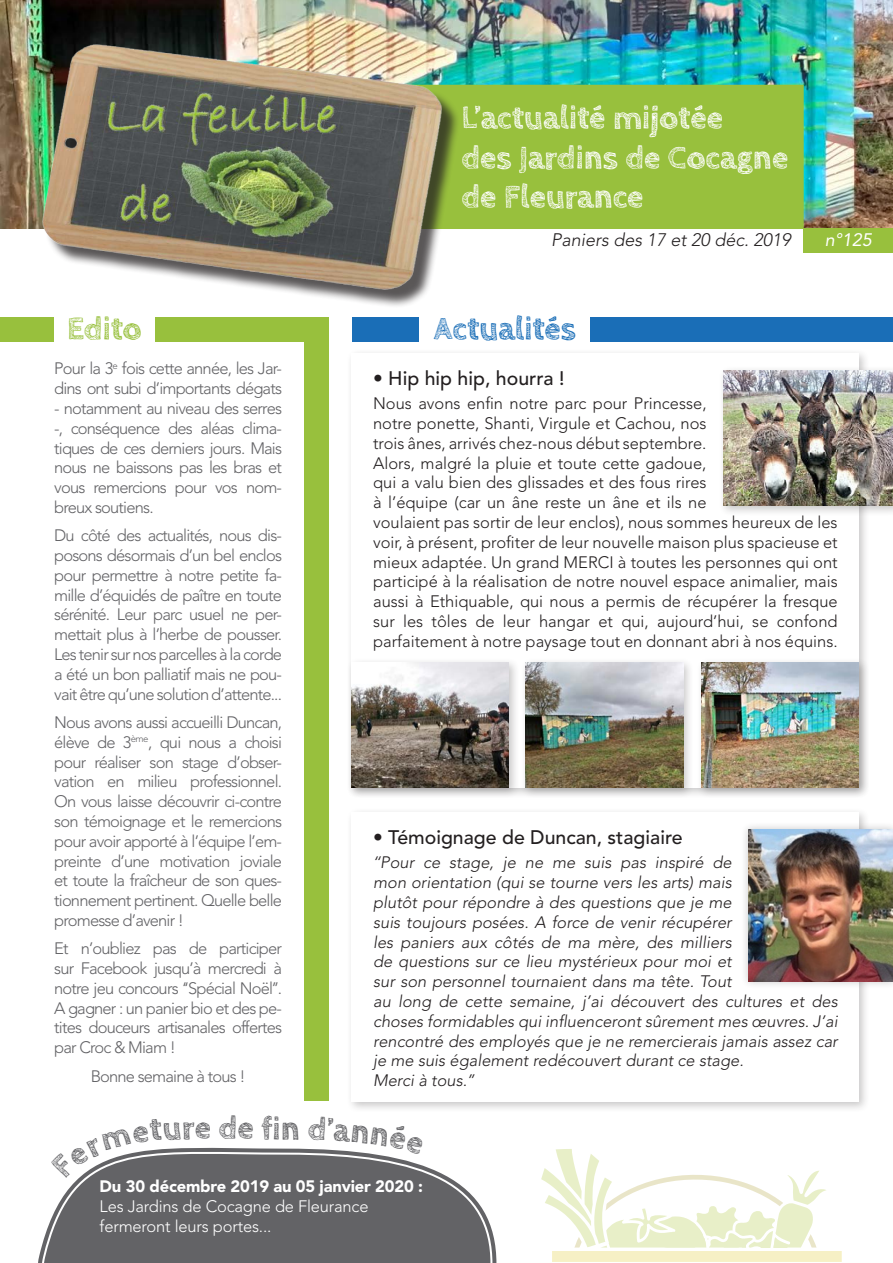
<style>
.page{position:relative;width:893px;height:1263px;background:#fff}
.page>*{position:absolute;margin:0;border:0;box-sizing:border-box;transform-origin:0 0}
.t1{font:700 33px "Cabin Sketch";color:#fff}
.t2{font:700 33px "Cabin Sketch";color:#1a6eb7}
.t3{font:700 33px "Cabin Sketch";letter-spacing:-.005em;color:#98c03d}
.t4{font:700 33px "Cabin Sketch";color:#636366}
.t5{font:500 19.5px "Avenir LT Std";color:#231f20}
.t6{font:italic 300 18px "Avenir LT Std";color:#231f20}
.t7{font:italic 18px "Avenir LT Std";color:#fff}
.t8{font:300 16.5px/19.8px "Avenir LT Std";letter-spacing:-.05em;color:#636366;text-align:justify}
.t9{font:300 16.5px/19.8px "Avenir LT Std";color:#231f20}
.t10{font:italic 300 16.5px/19.8px "Avenir LT Std";color:#231f20}
.t11{font:300 16.5px/19.8px "Avenir LT Std";letter-spacing:-.01em;color:#fff}
.t12{font:900 16.5px "Avenir LT Std";letter-spacing:-.01em;color:#fff}
</style>
<div class="page">
<div style="left:347px;top:348px;width:523px;height:451px;background:#231f20;opacity:.25"></div>
<div style="left:352px;top:354px;width:507px;height:434px;background:#fff"></div>
<div style="left:0;top:318px;width:316px;height:24px;background:#98c03d"></div>
<img style="left:0;top:0;width:893px;height:229px">
<svg style="left:541px;top:1149px;width:285px;height:99px"></svg>
<div style="left:552px;top:1251px;width:290px;height:11px;background:#f6f0c5"></div>
<div style="left:803px;top:228px;width:90px;height:24px;background:#98c03d"></div>
<div style="left:54px;top:310px;width:101px;height:39px;background:#fff"></div>
<div style="left:395px;top:85px;width:409px;height:144px;background:#98c03d"></div>
<img style="left:20px;top:32px;width:441px;height:271px">
<div style="left:304px;top:318px;width:24px;height:783px;background:#98c03d"></div>
<div style="left:353px;top:318px;width:540px;height:24px;background:#1a6eb7"></div>
<div style="left:420px;top:310px;width:170px;height:39px;background:#fff"></div>
<div style="left:718px;top:365px;width:175px;height:152px;background:#231f20;opacity:.25"></div>
<img style="left:724px;top:370px;width:169px;height:136px">
<div style="left:347px;top:807px;width:523px;height:306px;background:#231f20;opacity:.25"></div>
<div style="left:352px;top:812px;width:507px;height:290px;background:#fff"></div>
<svg style="left:195px;top:1147px;width:302px;height:116px"></svg>
<svg style="left:38px;top:1150px;width:455px;height:113px;background:#747477"></svg>
<div style="left:740px;top:821px;width:153px;height:168px;background:#231f20;opacity:.25"></div>
<img style="left:749px;top:829px;width:144px;height:152px">
<div style="left:346px;top:657px;width:174px;height:142px;background:#231f20;opacity:.25"></div>
<img style="left:352px;top:662px;width:157px;height:126px">
<div style="left:521px;top:657px;width:174px;height:142px;background:#231f20;opacity:.25"></div>
<img style="left:526px;top:662px;width:157px;height:126px">
<div style="left:696px;top:657px;width:174px;height:142px;background:#231f20;opacity:.25"></div>
<img style="left:701px;top:662px;width:158px;height:126px">
<svg style="left:51px;top:1148px;width:144px;height:30px"></svg>
<svg style="left:308px;top:1147px;width:116px;height:8px"></svg>
<p class="t3" style="left:67px;top:310px;width:76px">Edito</p>
<p class="t8" style="left:54px;top:359px;width:229px">Pour la 3<sup>e</sup> fois cette année, les Jar&shy;dins ont subi d’importants dégats</p>
<p class="t8" style="left:54px;top:398px;width:229px">- notamment au niveau des serres -, conséquence des aléas clima&shy;tiques de ces derniers jours. Mais nous ne baissons pas les bras et vous remercions pour vos nom&shy;breux soutiens.</p>
<p class="t8" style="left:54px;top:526px;width:229px">Du côté des actualités, nous dis&shy;posons désormais d’un bel enclos pour permettre à notre petite fa&shy;mille d’équidés de paître en toute sérénité. Leur parc usuel ne per&shy;mettait plus à l’herbe de pousser.<br>Les tenir sur nos parcelles à la corde a été un bon palliatif mais ne pou&shy;vait être qu’une solution d’attente...</p>
<p class="t8" style="left:54px;top:712px;width:229px">Nous avons aussi accueilli Duncan, élève de 3<sup>ème</sup>, qui nous a choisi pour réaliser son stage d’obser&shy;vation en milieu professionnel.<br>On vous laisse découvrir ci-contre son témoignage et le remercions pour avoir apporté à l’équipe l’em&shy;preinte d’une motivation joviale et toute la fraîcheur de son ques&shy;tionnement pertinent. Quelle belle promesse d’avenir !</p>
<p class="t8" style="left:54px;top:939px;width:229px">Et n’oubliez pas de participer sur Facebook jusqu’à mercredi à notre jeu concours ‘‘Spécial Noël’’.<br>A gagner : un panier bio et des pe&shy;tites douceurs artisanales offertes par Croc &amp; Miam !</p>
<p class="t8" style="left:91px;top:1066px;width:156px">Bonne semaine à tous !</p>
<p class="t1" style="left:461px;top:99px;width:263px">L’actualité mijotée</p>
<p class="t1" style="left:461px;top:139px;width:328px">des Jardins de Cocagne</p>
<p class="t1" style="left:461px;top:178px;width:184px">de Fleurance</p>
<p class="t6" style="left:551px;top:229px;width:241px">Paniers des 17 et 20 déc. 2019</p>
<p class="t7" style="left:825px;top:230px;width:49px">n°125</p>
<p class="t2" style="left:434px;top:310px;width:143px">Actualités</p>
<p class="t5" style="left:373px;top:367px;width:193px">• Hip hip hip, hourra !</p>
<p class="t9" style="left:373px;top:394px;width:466px">Nous avons enfin notre parc pour Princesse,<br>notre ponette, Shanti, Virgule et Cachou, nos<br>trois ânes, arrivés chez-nous début septembre.<br>Alors, malgré la pluie et toute cette gadoue,<br>qui a valu bien des glissades et des fous rires<br>à l’équipe (car un âne reste un âne et ils ne<br>voulaient pas sortir de leur enclos), nous sommes heureux de les voir, à présent, profiter de leur nouvelle maison plus spacieuse et mieux adaptée. Un grand MERCI à toutes les personnes qui ont participé à la réalisation de notre nouvel espace animalier, mais aussi à Ethiquable, qui nous a permis de récupérer la fresque sur les tôles de leur hangar et qui, aujourd’hui, se confond parfaitement à notre paysage tout en donnant abri à nos équins.</p>
<p class="t5" style="left:373px;top:826px;width:311px">• Témoignage de Duncan, stagiaire</p>
<p class="t10" style="left:373px;top:853px;width:466px">‘‘Pour ce stage, je ne me suis pas inspiré de<br>mon orientation (qui se tourne vers les arts) mais<br>plutôt pour répondre à des questions que je me<br>suis toujours posées. A force de venir récupérer<br>les paniers aux côtés de ma mère, des milliers<br>de questions sur ce lieu mystérieux pour moi et<br>sur son personnel tournaient dans ma tête. Tout<br>au long de cette semaine, j’ai découvert des cultures et des choses formidables qui influenceront sûrement mes œuvres. J’ai rencontré des employés que je ne remercierais jamais assez car je me suis également redécouvert durant ce stage.</p>
<p class="t10" style="left:373px;top:1071px;width:103px">Merci à tous.’’</p>
<p class="t4" style="left:195px;top:1109px;width:18px">e</p>
<p class="t4" style="left:261px;top:1110px;width:40px">fin</p>
<p class="t12" style="left:100px;top:1176px;width:325px">Du 30 décembre 2019 au 05 janvier 2020 :</p>
<p class="t11" style="left:100px;top:1196px;width:270px">Les Jardins de Cocagne de Fleurance fermeront leurs portes...</p>
</div>
